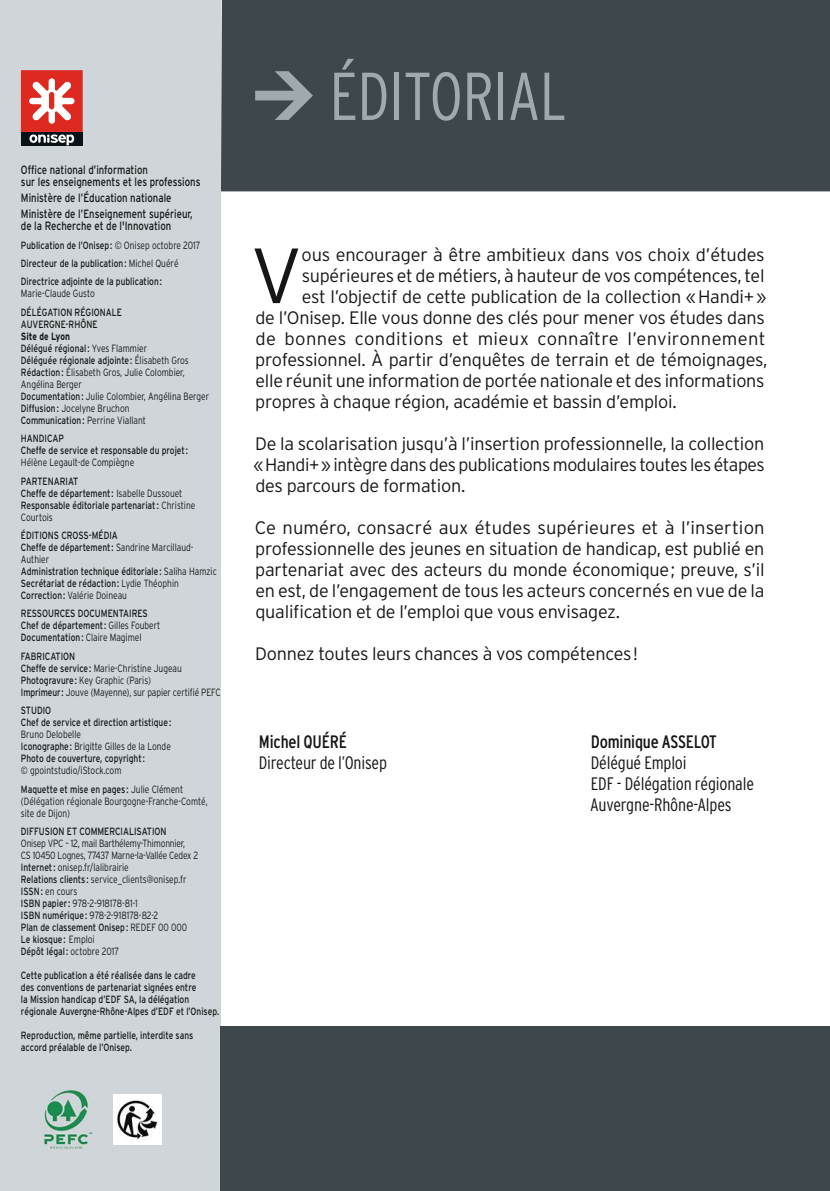
<style>
.page{position:relative;width:830px;height:1191px;background:#fff}
.page>*{position:absolute;margin:0;border:0;box-sizing:border-box;transform-origin:0 0}
.t1{font:300 78px "Interstate";color:#151616}
.t2{font:300 condensed 67.5px "Interstate";letter-spacing:-.01em;color:#9fa9ae}
.t3{font:300 18px/21px "Interstate";letter-spacing:-.015em;color:#151616;text-align:justify}
.t4{font:300 condensed 18px/21px "Interstate";letter-spacing:-.01em;color:#151616}
.t5{font:300 18px "Interstate";letter-spacing:.02em;color:#151616}
.t6{font:12px/12px "Interstate";color:#151616;scale:.8 1}
.t7{font:10.5px/12px "Interstate";color:#151616;scale:.8 1}
.t8{font:300 10.5px/12px "Interstate";color:#151616;scale:.8 1}
.t9{font:300 10.5px/12px "Interstate";letter-spacing:-.02em;color:#151616;scale:.8 1}
.s1{font-weight:300}
.s2{font-weight:400}
.s3{font-weight:700}
</style>
<div class="page">
<div style="left:0;top:0;width:221px;height:1191px;background:#cfd5d9"></div>
<div style="left:21px;top:132px;width:62px;height:13px;background:#091216"></div>
<div style="left:21px;top:70px;width:62px;height:62px;background:#de2921"></div>
<svg style="left:29px;top:78px;width:45px;height:46px"></svg>
<svg style="left:29px;top:134px;width:45px;height:11px"></svg>
<div style="left:221px;top:1025px;width:608px;height:166px;background:#3e484c"></div>
<div style="left:221px;top:0;width:608px;height:191px;background:#3e484c"></div>
<img style="left:43px;top:1090px;width:50px;height:58px">
<div style="left:255px;top:71px;width:58px;height:49px;background:#3e484c"></div>
<p class="t6" style="left:21px;top:165px;width:226px">Office national d’information<br>sur les enseignements et les professions</p>
<p class="t6" style="left:21px;top:191px;width:216px;line-height:16.2px">Ministère de l’Éducation nationale<br>Ministère de l’Enseignement supérieur,</p>
<p class="t6" style="left:21px;top:221px;width:189px">de la Recherche et de l'Innovation</p>
<p class="t7" style="left:21px;top:237px;width:226px;line-height:18.5px">Publication de l’Onisep: <span class="s1">© Onisep octobre 2017<br></span>Directeur de la publication: <span class="s1">Michel Quéré<br></span>Directrice adjointe de la publication:</p>
<p class="t7" style="left:21px;top:285px;width:128px;line-height:18.5px"><span class="s1">Marie-Claude Gusto<br></span>DÉLÉGATION RÉGIONALE</p>
<p class="t8" style="left:21px;top:319px;width:237px"><span class="s2">AUVERGNE-RHÔNE<br></span><span class="s3">Site de Lyon<br></span><span class="s2">Délégué régional:</span> Yves Flammier<br><span class="s2">Déléguée régionale adjointe:</span> Élisabeth Gros<br><span class="s2">Rédaction:</span> Élisabeth Gros, Julie Colombier,<br>Angélina Berger<br><span class="s2">Documentation:</span> Julie Colombier, Angélina Berger<br><span class="s2">Diffusion:</span> Jocelyne Bruchon<br><span class="s2">Communication:</span> Perrine Viallant</p>
<p class="t7" style="left:21px;top:433px;width:210px">HANDICAP<br>Cheffe de service et responsable du projet :<br><span class="s1">Hélène Legault-de Compiègne</span></p>
<p class="t7" style="left:21px;top:476px;width:219px">PARTENARIAT<br>Cheffe de département : <span class="s1">Isabelle Dussouet<br></span>Responsable éditoriale partenariat : <span class="s1">Christine<br>Courtois</span></p>
<p class="t7" style="left:21px;top:530px;width:246px">ÉDITIONS CROSS-MÉDIA<br>Cheffe de département : <span class="s1">Sandrine Marcillaud-Authier<br></span>Administration technique éditoriale: <span class="s1">Saliha Hamzic </span>Secrétariat de rédaction: <span class="s1">Lydie Théophin </span>Correction: <span class="s1">Valérie Doineau</span></p>
<p class="t7" style="left:21px;top:608px;width:176px">RESSOURCES DOCUMENTAIRES<br>Chef de département : <span class="s1">Gilles Foubert<br></span>Documentation: <span class="s1">Claire Magimel</span></p>
<p class="t8" style="left:21px;top:651px;width:251px"><span class="s2">FABRICATION<br>Cheffe de service:</span> Marie-Christine Jugeau <span class="s2">Photogravure:</span> Key Graphic (Paris)<br><span class="s2">Imprimeur :</span> Jouve (Mayenne), sur papier certifié PEFC</p>
<p class="t7" style="left:21px;top:705px;width:189px">STUDIO<br>Chef de service et direction artistique:<br><span class="s1">Bruno Delobelle<br></span>Iconographe: <span class="s1">Brigitte Gilles de la Londe<br></span>Photo de couverture, copyright :<br><span class="s1">© gpointstudio/iStock.com</span></p>
<p class="t8" style="left:21px;top:784px;width:235px"><span class="s2">Maquette et mise en pages :</span> Julie Clément (Délégation régionale Bourgogne-Franche-Comté, site de Dijon)</p>
<p class="t9" style="left:21px;top:826px;width:223px"><span class="s2">DIFFUSION ET COMMERCIALISATION<br></span>Onisep VPC – 12, mail Barthélemy-Thimonnier,<br>CS 10450 Lognes, 77437 Marne-la-Vallée Cedex 2<br><span class="s2">Internet :</span> onisep.fr/lalibrairie<br><span class="s2">Relations clients :</span> service_clients@onisep.fr <span class="s2">ISSN:</span> en cours<br><span class="s2">ISBN papier :</span> 978-2-918178-81-1<br><span class="s2">ISBN numérique:</span> 978-2-918178-82-2<br><span class="s2">Plan de classement Onisep:</span> REDEF 00 000<br><span class="s2">Le kiosque:</span> Emploi<br><span class="s2">Dépôt légal:</span> octobre 2017</p>
<p class="t7" style="left:21px;top:970px;width:249px">Cette publication a été réalisée dans le cadre<br>des conventions de partenariat signées entre<br>la Mission handicap d’EDF SA, la délégation régionale Auvergne-Rhône-Alpes d’EDF et l’Onisep.</p>
<p class="t7" style="left:21px;top:1030px;width:217px">Reproduction, même partielle, interdite sans accord préalable de l’Onisep.</p>
<p class="t2" style="left:329px;top:73px;width:238px">éDITORIAL</p>
<p class="t1" style="left:250px;top:248px;width:54px">V</p>
<p class="t3" style="left:301px;top:246px;width:464px">ous encourager à être ambitieux dans vos choix d’études</p>
<p class="t3" style="left:301px;top:267px;width:464px">supérieures et de métiers, à hauteur de vos compétences, tel</p>
<p class="t3" style="left:302px;top:288px;width:466px">est l’objectif de cette publication de la collection «Handi+»</p>
<p class="t3" style="left:255px;top:309px;width:510px">de l’Onisep. Elle vous donne des clés pour mener vos études dans</p>
<p class="t5" style="left:255px;top:332px;width:511px">de bonnes conditions et mieux connaître l’environnement</p>
<p class="t3" style="left:255px;top:351px;width:513px">professionnel. à partir d’enquêtes de terrain et de témoignages,</p>
<p class="t3" style="left:255px;top:372px;width:510px">elle réunit une information de portée nationale et des informations</p>
<p class="t3" style="left:255px;top:393px;width:423px">propres à chaque région, académie et bassin d’emploi.</p>
<p class="t3" style="left:253px;top:435px;width:512px">De la scolarisation jusqu’à l’insertion professionnelle, la collection «Handi+» intègre dans des publications modulaires toutes les étapes des parcours de formation.</p>
<p class="t3" style="left:255px;top:519px;width:511px">Ce numéro, consacré aux études supérieures et à l’insertion professionnelle des jeunes en situation de handicap, est publié en partenariat avec des acteurs du monde économique; preuve, s’il en est, de l’engagement de tous les acteurs concernés en vue de la qualification et de l’emploi que vous envisagez.</p>
<p class="t3" style="left:255px;top:645px;width:384px">Donnez toutes leurs chances à vos compétences!</p>
<p class="t4" style="left:259px;top:733px;width:130px"><span class="s2">Michel QUÉRÉ<br></span>Directeur de l’Onisep</p>
<p class="t4" style="left:590px;top:733px;width:165px"><span class="s2">Dominique ASSELOT<br></span>Délégué Emploi<br>EDF - Délégation régionale<br>Auvergne-Rhône-Alpes</p>
</div>
